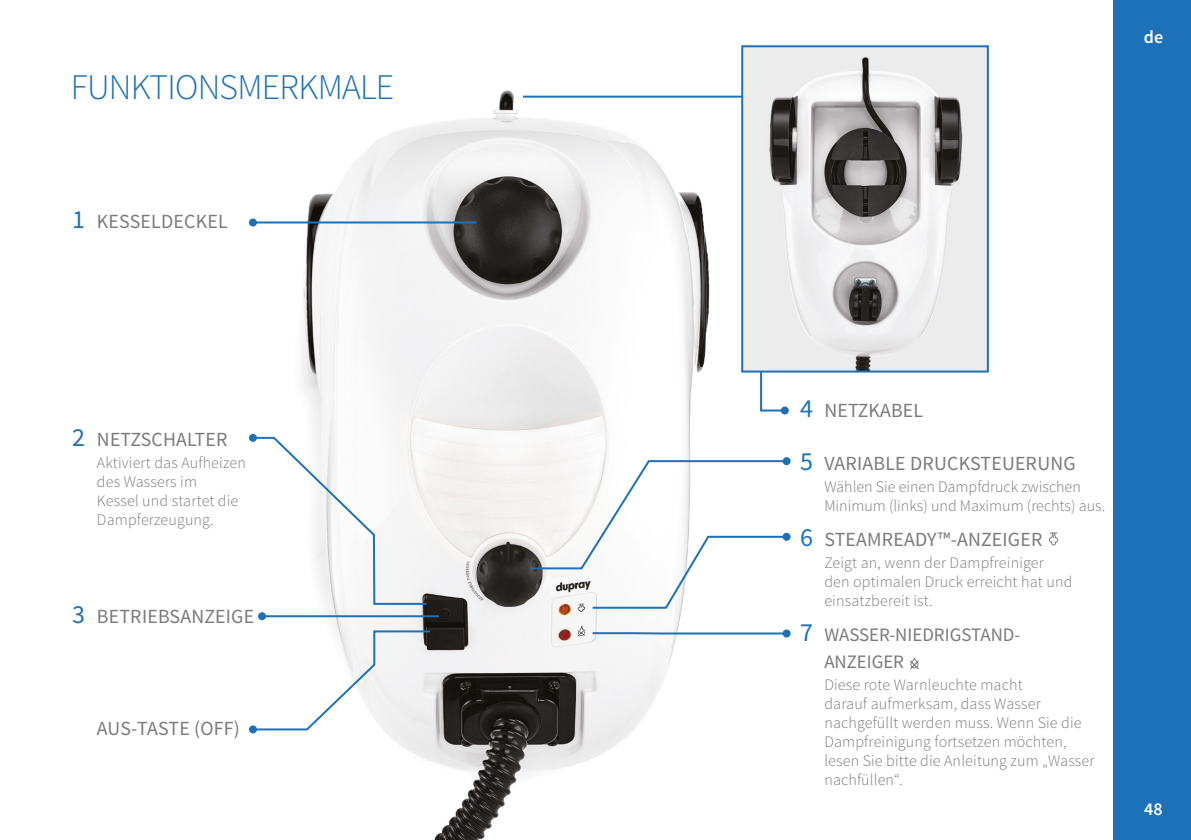
<style>
.page{position:relative;width:1191px;height:840px;background:#fff}
.page>*{position:absolute;margin:0;border:0;box-sizing:border-box;transform-origin:0 0}
.t1{font:300 36px "Source Sans Pro";letter-spacing:-.02em;color:#1d71b8}
.t2{font:20px "Source Sans Pro";letter-spacing:.01em;color:#7c7b7b}
.t3{font:19px/26.8px "Source Sans Pro";color:#7c7b7b}
.t4{font:600 18px "Source Sans Pro";color:#fff}
.t5{font:300 16px/19px "Source Sans Pro";letter-spacing:.01em;color:#7c7b7b}
.s1{font-size:26px;color:#1d71b8}
</style>
<div class="page">
<img style="left:292px;top:90px;width:497px;height:749px">
<svg style="left:1049px;top:532px;width:9px;height:13px"></svg>
<svg style="left:590px;top:630px;width:193px;height:5px"></svg>
<div style="left:782px;top:629px;width:8px;height:8px;background:#1d71b8;border-radius:50%"></div>
<div style="left:782px;top:457px;width:8px;height:8px;background:#1d71b8;border-radius:50%"></div>
<svg style="left:251px;top:435px;width:177px;height:170px"></svg>
<div style="left:249px;top:433px;width:8px;height:8px;background:#1d71b8;border-radius:50%"></div>
<svg style="left:257px;top:629px;width:175px;height:102px"></svg>
<div style="left:249px;top:725px;width:8px;height:8px;background:#1d71b8;border-radius:50%"></div>
<svg style="left:528px;top:459px;width:260px;height:150px"></svg>
<div style="left:782px;top:532px;width:8px;height:8px;background:#1d71b8;border-radius:50%"></div>
<hr style="left:262px;top:615px;width:177px;height:2px;background:#1d71b8">
<div style="left:258px;top:612px;width:8px;height:8px;background:#1d71b8;border-radius:50%"></div>
<hr style="left:253px;top:221px;width:223px;height:2px;background:#1d71b8">
<div style="left:249px;top:218px;width:8px;height:8px;background:#1d71b8;border-radius:50%"></div>
<svg style="left:521px;top:95px;width:266px;height:317px"></svg>
<div style="left:781px;top:406px;width:8px;height:8px;background:#1d71b8;border-radius:50%"></div>
<img style="left:744px;top:48px;width:242px;height:321px">
<div style="left:741px;top:45px;width:248px;height:327px;border:2px solid #1d71b8"></div>
<svg style="left:910px;top:657px;width:8px;height:11px"></svg>
<div style="left:1113px;top:0;width:78px;height:839px;background:#1d71b8"></div>
<h1 class="t1" style="left:71px;top:65px;width:325px">FUNKTIONSMERKMALE</h1>
<p class="t2" style="left:72px;top:208px;width:157px"><span class="s1">1</span> KESSELDECKEL</p>
<p class="t2" style="left:72px;top:426px;width:157px"><span class="s1">2</span> NETZSCHALTER</p>
<p class="t5" style="left:97px;top:452px;width:150px">Aktiviert das Aufheizen des Wassers im<br>Kessel und startet die<br>Dampferzeugung.</p>
<p class="t2" style="left:72px;top:603px;width:184px"><span class="s1">3</span> BETRIEBSANZEIGE</p>
<p class="t2" style="left:97px;top:715px;width:144px">AUS-TASTE (OFF)</p>
<p class="t4" style="left:1143px;top:26px;width:21px">de</p>
<p class="t2" style="left:800px;top:398px;width:124px"><span class="s1">4</span> NETZKABEL</p>
<p class="t2" style="left:800px;top:450px;width:277px"><span class="s1">5</span> VARIABLE DRUCKSTEUERUNG</p>
<p class="t5" style="left:824px;top:476px;width:282px">Wählen Sie einen Dampfdruck zwischen<br>Minimum (links) und Maximum (rechts) aus.</p>
<p class="t2" style="left:800px;top:526px;width:244px"><span class="s1">6</span> STEAMREADY™-ANZEIGER</p>
<p class="t5" style="left:824px;top:553px;width:249px">Zeigt an, wenn der Dampfreiniger den optimalen Druck erreicht hat und einsatzbereit ist.</p>
<p class="t3" style="left:824px;top:621px;width:198px;text-indent:-24px"><span class="s1">7</span> WASSER-NIEDRIGSTAND-<br>ANZEIGER</p>
<p class="t5" style="left:824px;top:675px;width:272px">Diese rote Warnleuchte macht<br>darauf aufmerksam, dass Wasser nachgefüllt werden muss. Wenn Sie die<br>Dampfreinigung fortsetzen möchten, lesen Sie bitte die Anleitung zum „Wasser nachfüllen“.</p>
<p class="t4" style="left:1144px;top:797px;width:20px">48</p>
</div>
